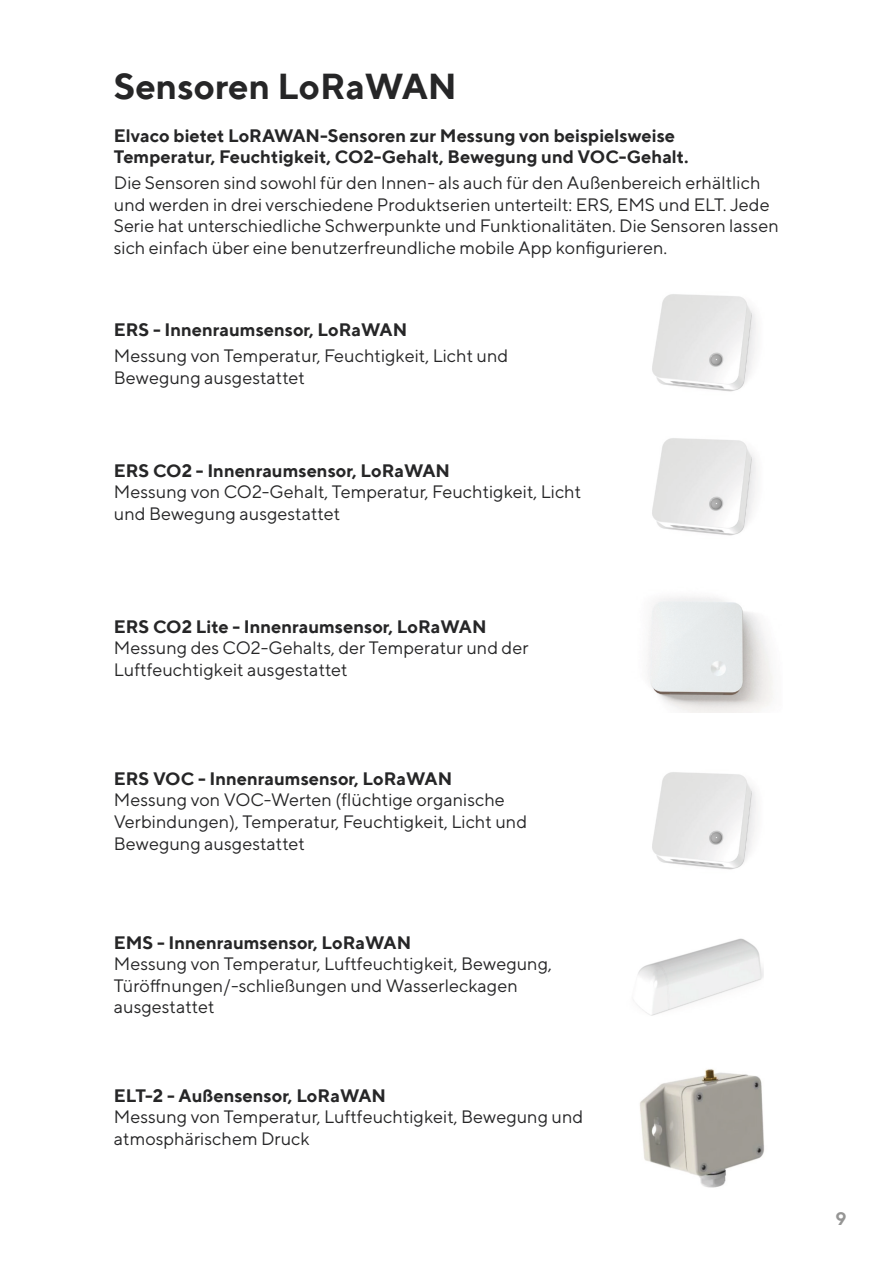
<style>
.page{position:relative;width:893px;height:1263px;background:#fff}
.page>*{position:absolute;margin:0;border:0;box-sizing:border-box;transform-origin:0 0}
.t1{font:700 36px "TT Norms";color:#262627}
.t2{font:18px/21.6px "TT Norms";color:#262627}
.t3{font:700 18px "TT Norms";color:#262627}
.t4{font:700 18px "TT Norms";color:#959594}
</style>
<div class="page">
<img style="left:652px;top:294px;width:104px;height:98px">
<img style="left:646px;top:596px;width:128px;height:117px">
<img style="left:638px;top:938px;width:126px;height:78px">
<img style="left:640px;top:1069px;width:124px;height:119px">
<img style="left:652px;top:438px;width:104px;height:98px">
<img style="left:652px;top:772px;width:104px;height:98px">
<p class="t1" style="left:114px;top:63px;width:345px">Sensoren LoRaWAN</p>
<p class="t3" style="left:114px;top:124px;width:563px">Elvaco bietet LoRAWAN-Sensoren zur Messung von beispielsweise</p>
<p class="t3" style="left:114px;top:145px;width:576px">Temperatur, Feuchtigkeit, CO2-Gehalt, Bewegung und VOC-Gehalt.</p>
<p class="t2" style="left:114px;top:171px;width:666px">Die Sensoren sind sowohl für den Innen- als auch für den Außenbereich erhältlich und werden in drei verschiedene Produktserien unterteilt: ERS, EMS und ELT. Jede Serie hat unterschiedliche Schwerpunkte und Funktionalitäten. Die Sensoren lassen sich einfach über eine benutzerfreundliche mobile App konfigurieren.</p>
<p class="t3" style="left:114px;top:319px;width:295px">ERS - Innenraumsensor, LoRaWAN</p>
<p class="t2" style="left:114px;top:345px;width:396px">Messung von Temperatur, Feuchtigkeit, Licht und<br>Bewegung ausgestattet</p>
<p class="t3" style="left:114px;top:459px;width:338px">ERS CO2 - Innenraumsensor, LoRaWAN</p>
<p class="t2" style="left:114px;top:481px;width:469px">Messung von CO2-Gehalt, Temperatur, Feuchtigkeit, Licht und Bewegung ausgestattet</p>
<p class="t3" style="left:114px;top:615px;width:374px">ERS CO2 Lite - Innenraumsensor, LoRaWAN</p>
<p class="t2" style="left:114px;top:637px;width:416px">Messung des CO2-Gehalts, der Temperatur und der<br>Luftfeuchtigkeit ausgestattet</p>
<p class="t3" style="left:114px;top:767px;width:340px">ERS VOC - Innenraumsensor, LoRaWAN</p>
<p class="t2" style="left:114px;top:789px;width:415px">Messung von VOC-Werten (flüchtige organische<br>Verbindungen), Temperatur, Feuchtigkeit, Licht und<br>Bewegung ausgestattet</p>
<p class="t3" style="left:114px;top:931px;width:299px">EMS - Innenraumsensor, LoRaWAN</p>
<p class="t2" style="left:114px;top:953px;width:440px">Messung von Temperatur, Luftfeuchtigkeit, Bewegung,<br>Türöffnungen/-schließungen und Wasserleckagen ausgestattet</p>
<p class="t3" style="left:114px;top:1084px;width:274px">ELT-2 - Außensensor, LoRaWAN</p>
<p class="t2" style="left:114px;top:1106px;width:471px">Messung von Temperatur, Luftfeuchtigkeit, Bewegung und atmosphärischem Druck</p>
<p class="t4" style="left:836px;top:1207px;width:13px">9</p>
</div>
